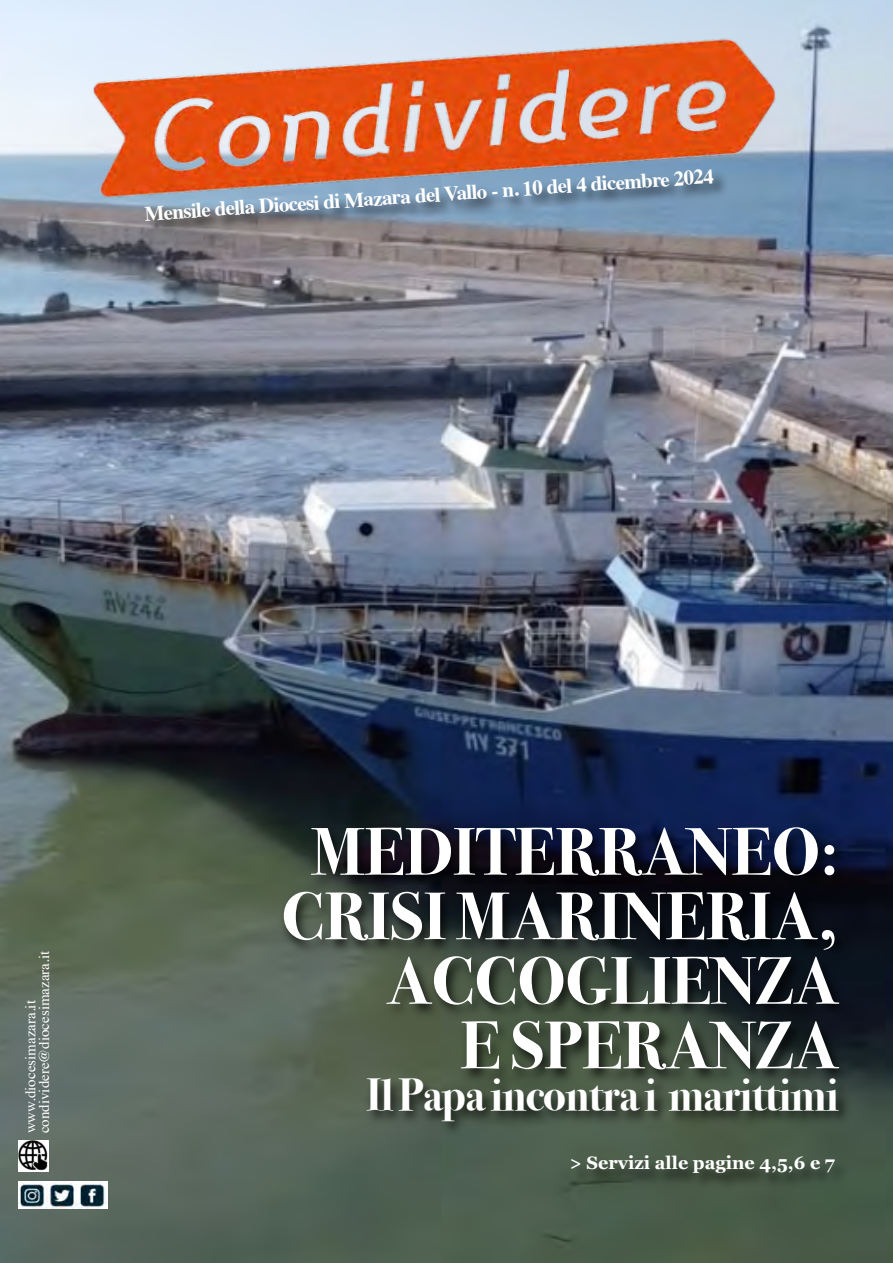
<style>
.page{position:relative;width:893px;height:1263px;background:#fff}
.page>*{position:absolute;margin:0;border:0;box-sizing:border-box;transform-origin:0 0}
.t1{font:700 67.5px "Bodoni Svty Two ITCTT";color:#fff}
.t2{font:700 45px "Bodoni Svty Two ITCTT";letter-spacing:-.02em;color:#fff}
.t3{font:700 21px "Times";color:#fff}
.t4{font:700 18px "Georgia";color:#fff}
.t5{font:15px "Times";color:#fff}
</style>
<div class="page">
<img style="left:0;top:0;width:893px;height:1263px">
<img style="left:117px;top:283px;width:686px;height:265px">
<img style="left:19px;top:1181px;width:7px;height:28px">
<img style="left:18px;top:1163px;width:8px;height:9px">
<img style="left:0;top:783px;width:893px;height:380px">
<img style="left:31px;top:0;width:796px;height:283px">
<img style="left:26px;top:731px;width:828px;height:532px">
<p class="t3" style="left:144px;top:206px;width:572px;rotate:-4deg">Mensile della Diocesi di Mazara del Vallo - n. 10 del 4 dicembre 2024</p>
<p class="t5" style="left:38px;top:1133px;width:184px;rotate:-90deg">condividere@diocesimazara.it</p>
<p class="t5" style="left:24px;top:1133px;width:135px;rotate:-90deg">www.diocesimazara.it</p>
<p class="t1" style="left:312px;top:812px;width:529px">MEDITERRANEO:</p>
<p class="t1" style="left:282px;top:877px;width:559px">CRISI MARINERIA,</p>
<p class="t1" style="left:386px;top:941px;width:454px">ACCOGLIENZA</p>
<p class="t1" style="left:460px;top:1006px;width:380px">E SPERANZA</p>
<p class="t2" style="left:366px;top:1069px;width:474px">Il Papa incontra i marittimi</p>
<p class="t4" style="left:569px;top:1152px;width:267px">&gt; Servizi alle pagine 4,5,6 e 7</p>
</div>
